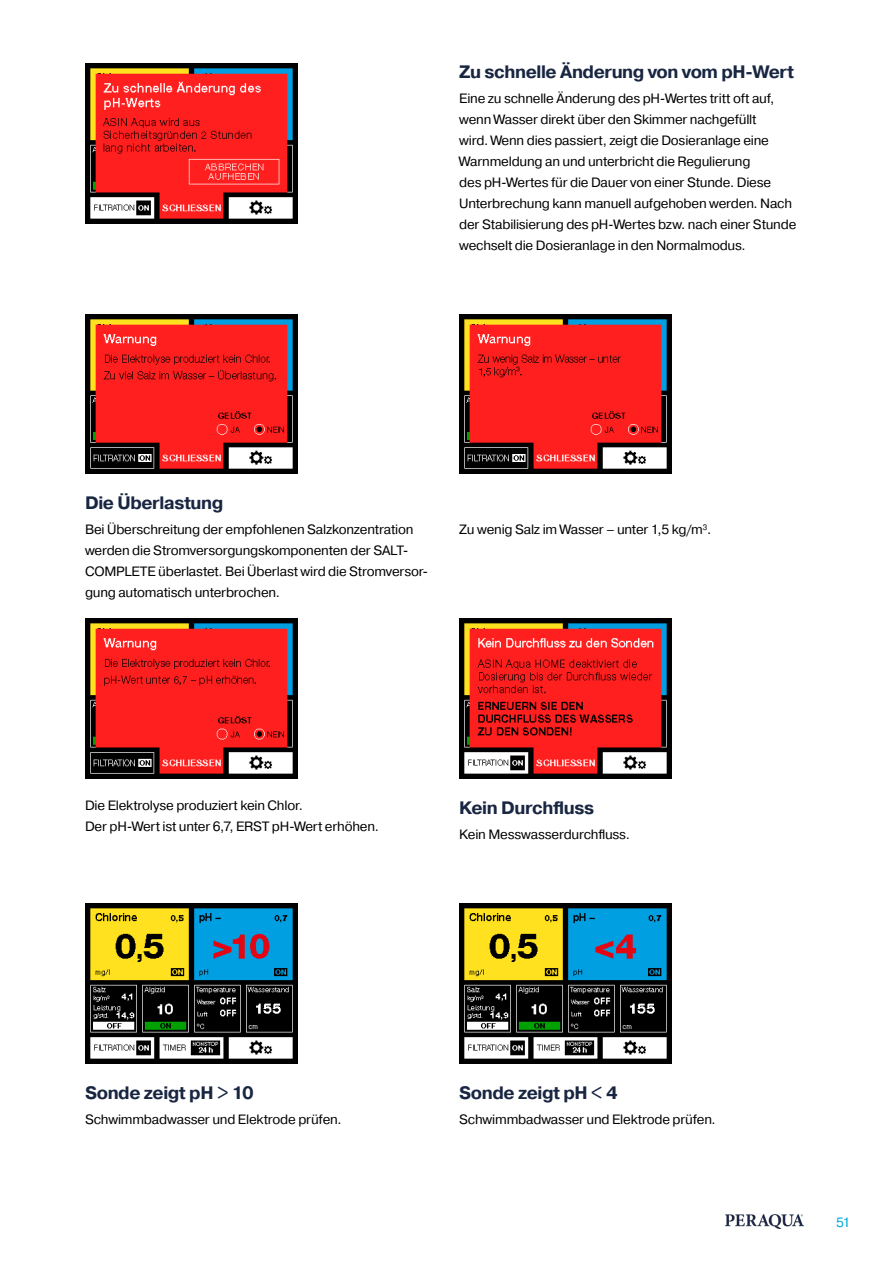
<style>
.page{position:relative;width:893px;height:1263px;background:#fff}
.page>*{position:absolute;margin:0;border:0;box-sizing:border-box;transform-origin:0 0}
.t1{font:700 18px "Pragmatica";letter-spacing:-.025em;color:#192642}
.t2{font:13.5px/21px "Pragmatica";letter-spacing:-.015em;color:#000}
.t3{font:13.5px "Pragmatica";color:#00a7e1}
</style>
<div class="page">
<img style="left:725px;top:1214px;width:78px;height:14px">
<img style="left:85px;top:64px;width:213px;height:159px">
<img style="left:459px;top:314px;width:213px;height:160px">
<img style="left:459px;top:904px;width:213px;height:159px">
<img style="left:459px;top:619px;width:213px;height:159px">
<img style="left:85px;top:314px;width:213px;height:160px">
<img style="left:85px;top:904px;width:213px;height:159px">
<img style="left:85px;top:619px;width:213px;height:159px">
<h1 class="t1" style="left:459px;top:60px;width:336px">Zu schnelle Änderung von vom pH-Wert</h1>
<p class="t2" style="left:459px;top:88px;width:339px">Eine zu schnelle Änderung des pH-Wertes tritt oft auf, wenn Wasser direkt über den Skimmer nachgefüllt<br>wird. Wenn dies passiert, zeigt die Dosieranlage eine Warnmeldung an und unterbricht die Regulierung<br>des pH-Wertes für die Dauer von einer Stunde. Diese Unterbrechung kann manuell aufgehoben werden. Nach der Stabilisierung des pH-Wertes bzw. nach einer Stunde wechselt die Dosieranlage in den Normalmodus.</p>
<h1 class="t1" style="left:85px;top:491px;width:140px">Die Überlastung</h1>
<p class="t2" style="left:85px;top:520px;width:345px">Bei Überschreitung der empfohlenen Salzkonzentration werden die Stromversorgungskomponenten der SALT-COMPLETE überlastet. Bei Überlast wird die Stromversor&shy;gung automatisch unterbrochen.</p>
<p class="t2" style="left:459px;top:520px;width:254px">Zu wenig Salz im Wasser – unter 1,5 kg/m<sup>3</sup>.</p>
<p class="t2" style="left:85px;top:795px;width:295px">Die Elektrolyse produziert kein Chlor.<br>Der pH-Wert ist unter 6,7, ERST pH-Wert erhöhen.</p>
<h1 class="t1" style="left:459px;top:796px;width:136px">Kein Durchfluss</h1>
<p class="t2" style="left:459px;top:824px;width:172px">Kein Messwasserdurchfluss.</p>
<h1 class="t1" style="left:85px;top:1080px;width:170px">Sonde zeigt pH &gt; 10</h1>
<p class="t2" style="left:85px;top:1109px;width:258px">Schwimmbadwasser und Elektrode prüfen.</p>
<h1 class="t1" style="left:459px;top:1080px;width:160px">Sonde zeigt pH &lt; 4</h1>
<p class="t2" style="left:459px;top:1109px;width:258px">Schwimmbadwasser und Elektrode prüfen.</p>
<p class="t3" style="left:836px;top:1214px;width:16px">51</p>
</div>
